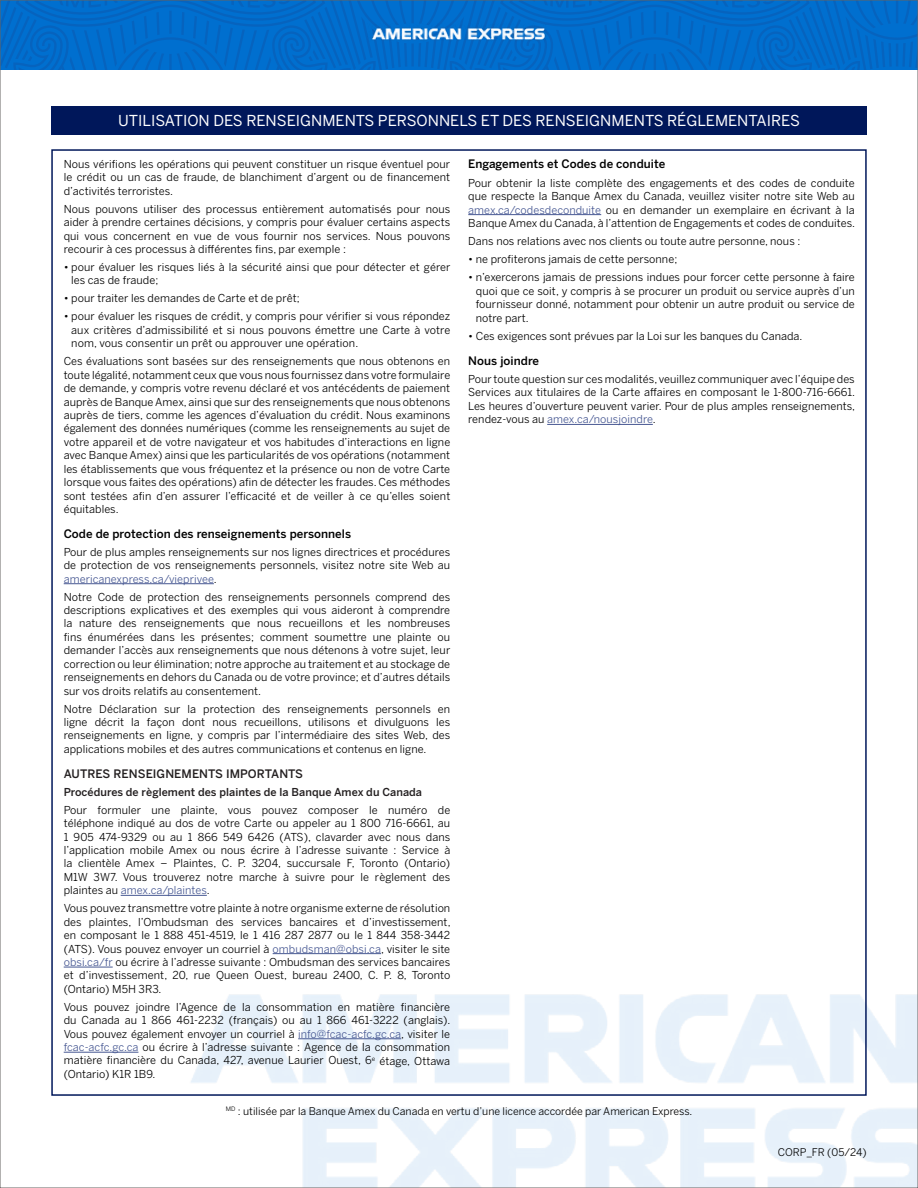
<style>
.page{position:relative;width:918px;height:1188px;background:#fff}
.page>*{position:absolute;margin:0;border:0;box-sizing:border-box;transform-origin:0 0}
.t1{font:15px "Benton Sans";color:#fff}
.t2{font:500 11.7px "Benton Sans";letter-spacing:.005em;color:#000}
.t3{font:500 11.7px "Benton Sans";letter-spacing:.005em;color:#231f20}
.t4{font:10.8px/13.4px "Benton Sans";letter-spacing:.005em;color:#000;text-align:justify}
.t5{font:500 10.8px "Benton Sans";letter-spacing:.005em;color:#231f20}
.t6{font:10.5px "Benton Sans";color:#000}
.s1{color:#465792}
</style>
<div class="page">
<div style="left:51px;top:106px;width:816px;height:28px;background:#00175a"></div>
<img style="left:191px;top:953px;width:725px;height:233px">
<svg style="left:2px;top:2px;width:914px;height:67px;background:#016bca"></svg>
<img style="left:358px;top:14px;width:202px;height:39px">
<hr style="left:64px;top:583px;width:150px;height:1px;background:#465792">
<hr style="left:121px;top:895px;width:86px;height:1px;background:#465792">
<hr style="left:273px;top:953px;width:108px;height:1px;background:#465792">
<hr style="left:64px;top:967px;width:49px;height:1px;background:#465792">
<hr style="left:298px;top:1039px;width:103px;height:1px;background:#465792">
<hr style="left:64px;top:1052px;width:74px;height:1px;background:#465792">
<hr style="left:468px;top:214px;width:133px;height:1px;background:#465792">
<hr style="left:547px;top:424px;width:106px;height:1px;background:#465792">
<h1 class="t1" style="left:118px;top:112px;width:683px">UTILISATION DES RENSEIGNMENTS PERSONNELS ET DES RENSEIGNMENT RÉGLEMENTAIRES</h1>
<h1 class="t1" style="left:217px;top:111px;width:485px">USE OF PERSONAL INFORMATION AND REGULATORY DISCLOSURES</h1>
<p class="t4" style="left:64px;top:157px;width:388px">Nous vérifions les opérations qui peuvent constituer un risque éventuel pour le crédit ou un cas de fraude, de blanchiment d’argent ou de financement d’activités terroristes.</p>
<p class="t4" style="left:64px;top:202px;width:388px">Nous pouvons utiliser des processus entièrement automatisés pour nous aider à prendre certaines décisions, y compris pour évaluer certains aspects qui vous concernent en vue de vous fournir nos services. Nous pouvons recourir à ces processus à différentes fins, par exemple :</p>
<p class="t4" style="left:71px;top:260px;width:381px;text-indent:-8px">• pour évaluer les risques liés à la sécurité ainsi que pour détecter et gérer les cas de fraude;</p>
<p class="t4" style="left:64px;top:292px;width:238px">• pour traiter les demandes de Carte et de prêt;</p>
<p class="t4" style="left:71px;top:310px;width:380px;text-indent:-8px">• pour évaluer les risques de crédit, y compris pour vérifier si vous répondez aux critères d’admissibilité et si nous pouvons émettre une Carte à votre nom, vous consentir un prêt ou approuver une opération.</p>
<p class="t4" style="left:64px;top:355px;width:388px">Ces évaluations sont basées sur des renseignements que nous obtenons en toute légalité, notamment ceux que vous nous fournissez dans votre formulaire de demande, y compris votre revenu déclaré et vos antécédents de paiement auprès de Banque Amex, ainsi que sur des renseignements que nous obtenons auprès de tiers, comme les agences d’évaluation du crédit. Nous examinons également des données numériques (comme les renseignements au sujet de votre appareil et de votre navigateur et vos habitudes d’interactions en ligne avec Banque Amex) ainsi que les particularités de vos opérations (notamment les établissements que vous fréquentez et la présence ou non de votre Carte lorsque vous faites des opérations) afin de détecter les fraudes. Ces méthodes sont testées afin d’en assurer l’efficacité et de veiller à ce qu’elles soient équitables.</p>
<p class="t2" style="left:64px;top:527px;width:289px">Code de protection des renseignements personnels</p>
<p class="t4" style="left:64px;top:545px;width:388px">Pour de plus amples renseignements sur nos lignes directrices et procédures de protection de vos renseignements personnels, visitez notre site Web au <span class="s1">americanexpress.ca/vieprivee</span>.</p>
<p class="t4" style="left:64px;top:590px;width:388px">Notre Code de protection des renseignements personnels comprend des descriptions explicatives et des exemples qui vous aideront à comprendre la nature des renseignements que nous recueillons et les nombreuses fins énumérées dans les présentes; comment soumettre une plainte ou demander l’accès aux renseignements que nous détenons à votre sujet, leur correction ou leur élimination; notre approche au traitement et au stockage de renseignements en dehors du Canada ou de votre province; et d’autres détails sur vos droits relatifs au consentement.</p>
<p class="t4" style="left:64px;top:702px;width:388px">Notre Déclaration sur la protection des renseignements personnels en ligne décrit la façon dont nous recueillons, utilisons et divulguons les renseignements en ligne, y compris par l’intermédiaire des sites Web, des applications mobiles et des autres communications et contenus en ligne.</p>
<p class="t3" style="left:64px;top:766px;width:241px">AUTRES RENSEIGNEMENTS IMPORTANTS</p>
<p class="t5" style="left:64px;top:785px;width:360px">Procédures de règlement des plaintes de la Banque Amex du Canada</p>
<p class="t4" style="left:64px;top:803px;width:388px">Pour formuler une plainte, vous pouvez composer le numéro de téléphone indiqué au dos de votre Carte ou appeler au 1 800 716-6661, au 1 905 474-9329 ou au 1 866 549 6426 (ATS), clavarder avec nous dans l’application mobile Amex ou nous écrire à l’adresse suivante : Service à la clientèle Amex – Plaintes, C. P. 3204, succursale F, Toronto (Ontario)<br>M1W 3W7. Vous trouverez notre marche à suivre pour le règlement des plaintes au <span class="s1">amex.ca/plaintes</span>.</p>
<p class="t4" style="left:64px;top:902px;width:388px">Vous pouvez transmettre votre plainte à notre organisme externe de résolution des plaintes, l’Ombudsman des services bancaires et d’investissement, en composant le 1 888 451-4519, le 1 416 287 2877 ou le 1 844 358-3442 (ATS). Vous pouvez envoyer un courriel à <span class="s1">ombudsman@obsi.ca</span>, visiter le site <span class="s1">obsi.ca/fr</span> ou écrire à l’adresse suivante : Ombudsman des services bancaires et d’investissement, 20, rue Queen Ouest, bureau 2400, C. P. 8, Toronto (Ontario) M5H 3R3.</p>
<p class="t4" style="left:64px;top:1000px;width:388px">Vous pouvez joindre l’Agence de la consommation en matière financière du Canada au 1 866 461-2232 (français) ou au 1 866 461-3222 (anglais).<br>Vous pouvez également envoyer un courriel à <span class="s1">info@fcac-acfc.gc.ca</span>, visiter le <span class="s1">fcac-acfc.gc.ca</span> ou écrire à l’adresse suivante : Agence de la consommation matière financière du Canada, 427, avenue Laurier Ouest, 6<sup>e</sup> étage, Ottawa (Ontario) K1R 1B9.</p>
<p class="t2" style="left:468px;top:157px;width:199px">Engagements et Codes de conduite</p>
<p class="t4" style="left:468px;top:176px;width:388px">Pour obtenir la liste complète des engagements et des codes de conduite que respecte la Banque Amex du Canada, veuillez visiter notre site Web au <span class="s1">amex.ca/codesdeconduite</span> ou en demander un exemplaire en écrivant à la Banque Amex du Canada, à l’attention de Engagements et codes de conduites.</p>
<p class="t4" style="left:468px;top:234px;width:334px">Dans nos relations avec nos clients ou toute autre personne, nous :</p>
<p class="t4" style="left:468px;top:252px;width:211px">• ne profiterons jamais de cette personne;</p>
<p class="t4" style="left:476px;top:270px;width:380px;text-indent:-8px">• n’exercerons jamais de pressions indues pour forcer cette personne à faire quoi que ce soit, y compris à se procurer un produit ou service auprès d’un fournisseur donné, notamment pour obtenir un autre produit ou service de notre part.</p>
<p class="t4" style="left:468px;top:329px;width:336px">• Ces exigences sont prévues par la Loi sur les banques du Canada.</p>
<p class="t2" style="left:468px;top:354px;width:72px">Nous joindre</p>
<p class="t4" style="left:468px;top:372px;width:388px">Pour toute question sur ces modalités, veuillez communiquer avec l’équipe des Services aux titulaires de la Carte affaires en composant le 1-800-716-6661.<br>Les heures d’ouverture peuvent varier. Pour de plus amples renseignements, rendez-vous au <span class="s1">amex.ca/nousjoindre</span>.</p>
<p class="t6" style="left:226px;top:1105px;width:468px"><sup>MD</sup> : utilisée par la Banque Amex du Canada en vertu d’une licence accordée par American Express.</p>
<p class="t6" style="left:778px;top:1146px;width:90px">CORP_FR (05/24)</p>
</div>
